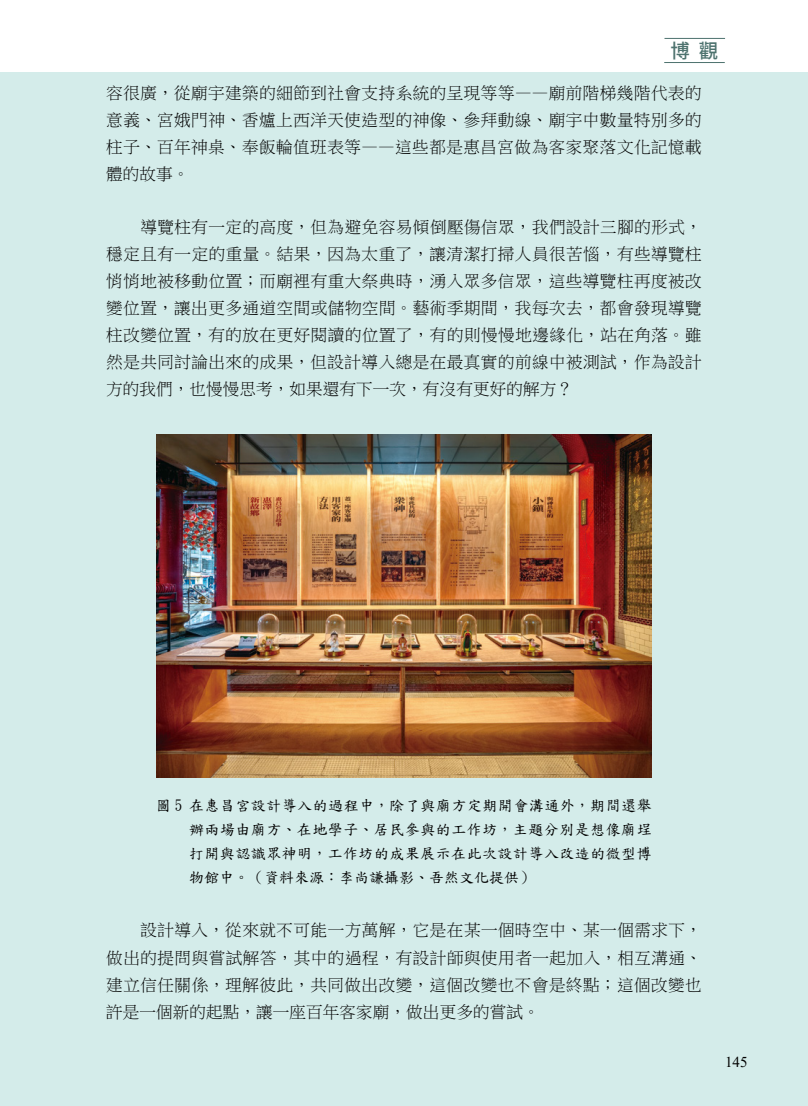
<style>
.page{position:relative;width:808px;height:1106px;background:#fff}
.page>*{position:absolute;margin:0;border:0;box-sizing:border-box;transform-origin:0 0}
.t1{font:500 19.5px "Noto Sans CJ Ktc";color:#4d726e}
.t2{font:16.5px/27px "P Ming Li U";letter-spacing:.035em;color:#000;text-align:justify}
.t3{font:15px/24px "DF Kai Shu SB Estd BF";letter-spacing:.03em;color:#000;text-align:justify}
.t4{font:15px "Times New Roman";color:#000}
</style>
<div class="page">
<div style="left:0;top:72px;width:808px;height:1034px;background:#d4ecea"></div>
<hr style="left:664px;top:38px;width:61px;height:1px;background:#4d726e">
<hr style="left:664px;top:62px;width:61px;height:1px;background:#4d726e">
<img style="left:156px;top:434px;width:496px;height:343px">
<p class="t1" style="left:670px;top:40px;width:49px">博 觀</p>
<p class="t2" style="left:106px;top:80px;width:597px">容很廣，從廟宇建築的細節到社會支持系統的呈現等等——廟前階梯幾階代表的意義、宮娥門神、香爐上西洋天使造型的神像、參拜動線、廟宇中數量特別多的柱子、百年神桌、奉飯輪值班表等——這些都是惠昌宮做為客家聚落文化記憶載體的故事。</p>
<p class="t2" style="left:106px;top:213px;width:597px;text-indent:34px">導覽柱有一定的高度，但為避免容易傾倒壓傷信眾，我們設計三腳的形式，穩定且有一定的重量。結果，因為太重了，讓清潔打掃人員很苦惱，有些導覽柱悄悄地被移動位置；而廟裡有重大祭典時，湧入眾多信眾，這些導覽柱再度被改變位置，讓出更多通道空間或儲物空間。藝術季期間，我每次去，都會發現導覽柱改變位置，有的放在更好閱讀的位置了，有的則慢慢地邊緣化，站在角落。雖然是共同討論出來的成果，但設計導入總是在最真實的前線中被測試，作為設計方的我們，也慢慢思考，如果還有下一次，有沒有更好的解方？</p>
<p class="t3" style="left:189px;top:793px;width:464px;text-indent:-33px">圖5 在惠昌宮設計導入的過程中，除了與廟方定期開會溝通外，期間還舉辦兩場由廟方、在地學子、居民參與的工作坊，主題分別是想像廟埕打開與認識眾神明，工作坊的成果展示在此次設計導入改造的微型博物館中。（資料來源：李尚謙攝影、吾然文化提供）</p>
<p class="t2" style="left:106px;top:917px;width:597px;text-indent:34px">設計導入，從來就不可能一方萬解，它是在某一個時空中、某一個需求下，做出的提問與嘗試解答，其中的過程，有設計師與使用者一起加入，相互溝通、建立信任關係，理解彼此，共同做出改變，這個改變也不會是終點；這個改變也許是一個新的起點，讓一座百年客家廟，做出更多的嘗試。</p>
<p class="t4" style="left:725px;top:1049px;width:24px">145</p>
</div>
